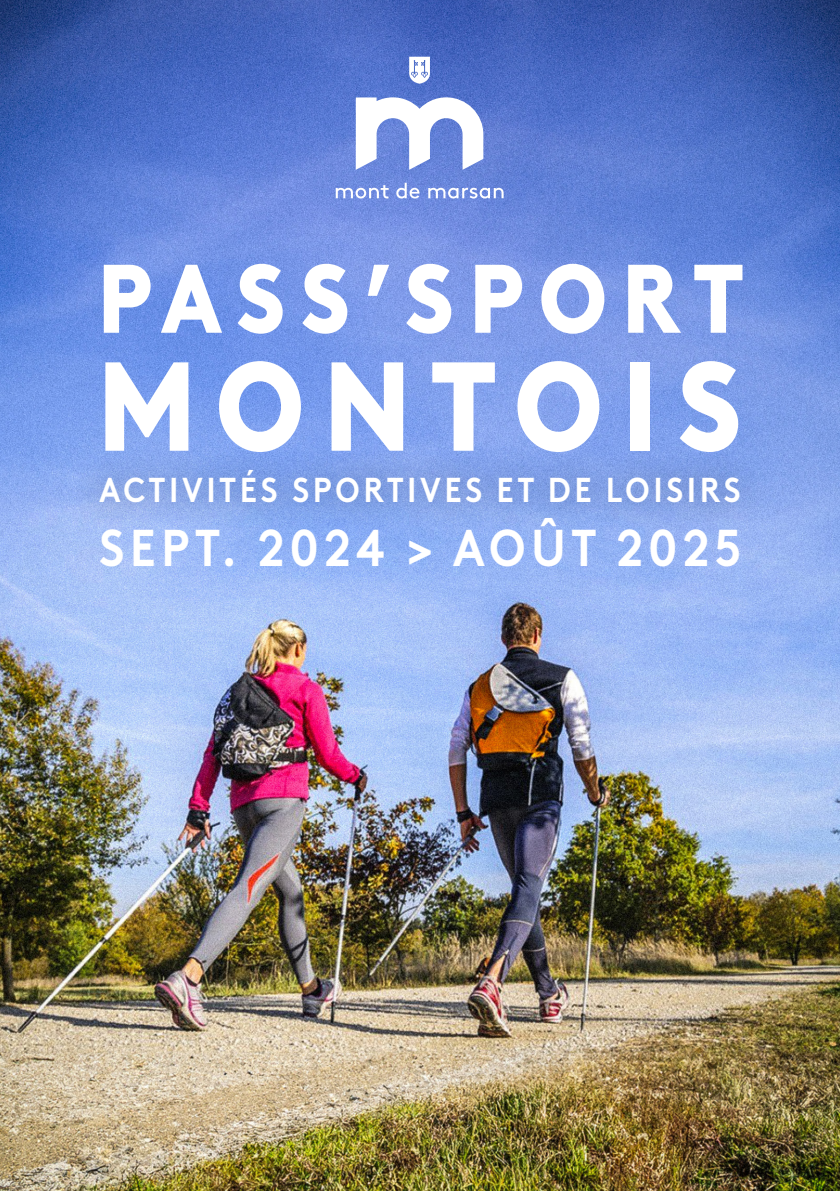
<style>
.page{position:relative;width:840px;height:1191px;background:#fff}
.page>*{position:absolute;margin:0;border:0;box-sizing:border-box;transform-origin:0 0}
.t1{font:900 126.2px "Brown LL";letter-spacing:.155em;color:#fff;scale:.9 1}
.t2{font:900 97.2px "Brown LL";letter-spacing:.155em;color:#fff;scale:.9 1}
.t3{font:700 51.8px "Brown LL";letter-spacing:.1em;color:#fff;scale:.9 1}
.t4{font:700 34.6px "Brown LL";letter-spacing:.11em;color:#fff;scale:.9 1}
</style>
<div class="page">
<img style="left:0;top:0;width:839px;height:1191px">
<svg style="left:355px;top:97px;width:128px;height:73px"></svg>
<svg style="left:335px;top:185px;width:53px;height:13px"></svg>
<svg style="left:396px;top:183px;width:23px;height:15px"></svg>
<svg style="left:428px;top:188px;width:75px;height:10px"></svg>
<svg style="left:409px;top:57px;width:20px;height:27px"></svg>
<div style="left:70px;top:441px;width:699px;height:93px;background:#231f20;opacity:.39"></div>
<p class="t2" style="left:97px;top:223px;width:720px">PASS’SPORT</p>
<p class="t1" style="left:97px;top:308px;width:718px">MONTOIS</p>
<p class="t4" style="left:99px;top:463px;width:714px">ACTIVITÉS SPORTIVES ET DE LOISIRS</p>
<p class="t3" style="left:99px;top:507px;width:715px">SEPT. 2024 &gt; AOÛT 2025</p>
</div>
